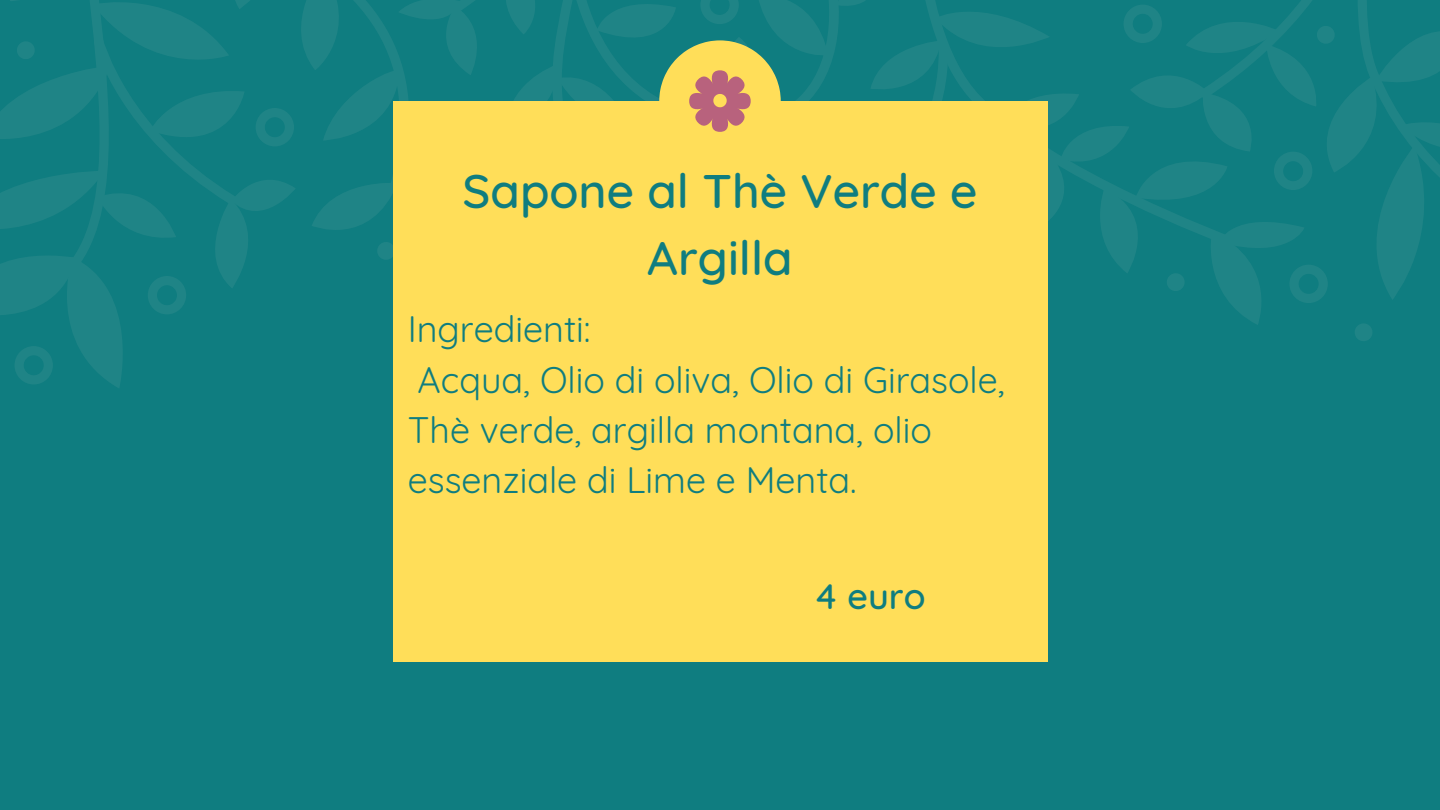
<style>
.page{position:relative;width:1440px;height:810px;background:#0f7d80}
.page>*{position:absolute;margin:0;border:0;box-sizing:border-box;transform-origin:0 0}
.t1{font:500 48px/66.8px "Quicksand";color:#0f7d80;text-align:center}
.t2{font:36px/50.2px "Quicksand";color:#0f7d80}
.t3{font:500 36px "Quicksand";color:#0f7d80}
</style>
<div class="page">
<div style="left:393px;top:101px;width:654px;height:561px;background:#ffde59"></div>
<svg style="left:0;top:0;width:1440px;height:389px"></svg>
<h1 class="t1" style="left:463px;top:157px;width:516px">Sapone al Thè Verde e<br>Argilla</h1>
<p class="t2" style="left:408px;top:304px;width:599px">Ingredienti:<br>Acqua, Olio di oliva, Olio di Girasole,<br>Thè verde, argilla montana, olio essenziale di Lime e Menta.</p>
<p class="t3" style="left:814px;top:573px;width:113px">4 euro</p>
</div>
